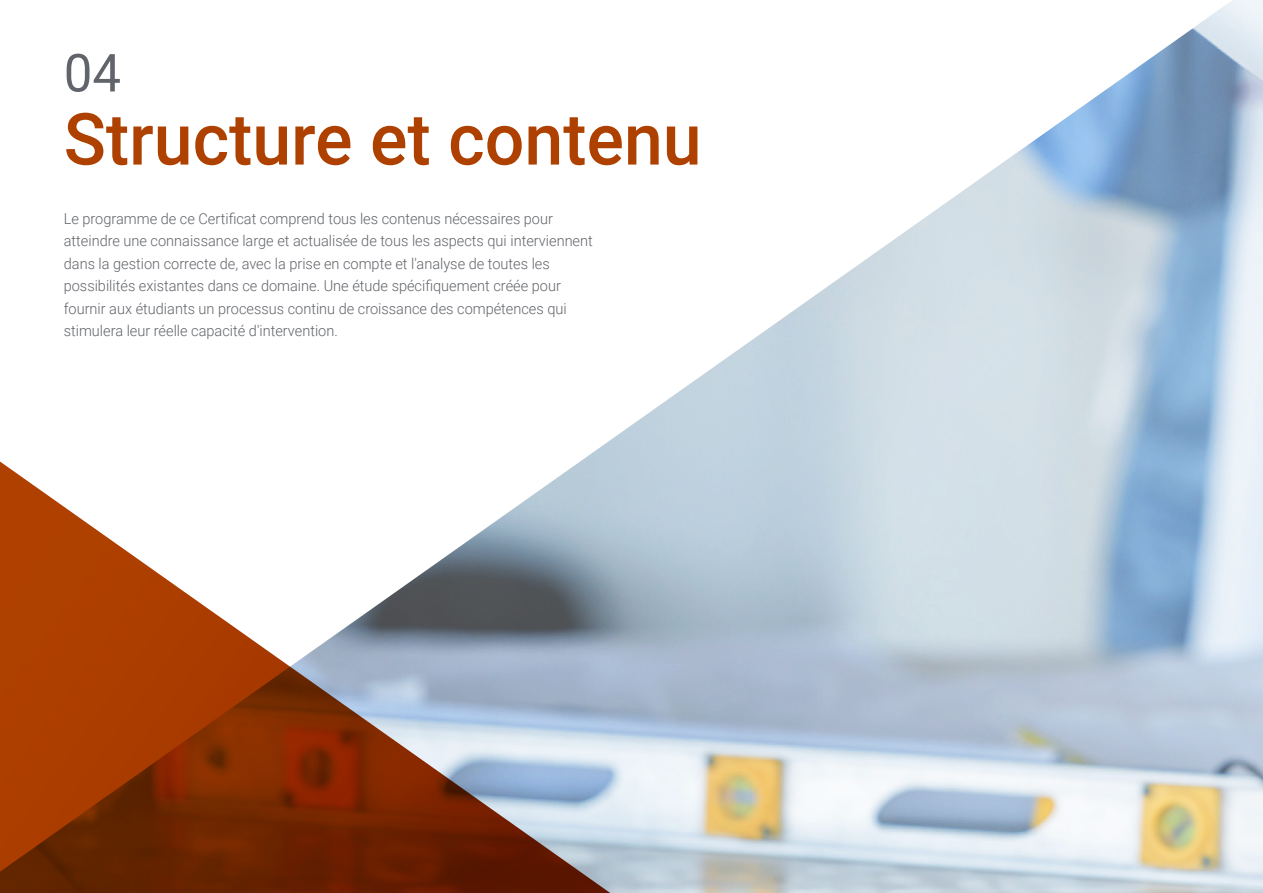
<style>
.page{position:relative;width:1263px;height:893px;background:#fff}
.page>*{position:absolute;margin:0;border:0;box-sizing:border-box;transform-origin:0 0}
.t1{font:500 72px "Roboto";color:#ae4000}
.t2{font:52.5px "Roboto";color:#61646a}
.t3{font:300 15px/22.5px "Roboto";color:#61646a}
</style>
<div class="page">
<img style="left:602px;top:0;width:661px;height:893px">
<svg style="left:0;top:446px;width:640px;height:447px"></svg>
<h2 class="t2" style="left:64px;top:36px;width:59px">04</h2>
<h1 class="t1" style="left:64px;top:89px;width:639px">Structure et contenu</h1>
<p class="t3" style="left:64px;top:207px;width:530px">Le programme de ce Certificat comprend tous les contenus nécessaires pour atteindre une connaissance large et actualisée de tous les aspects qui interviennent dans la gestion correcte de, avec la prise en compte et l'analyse de toutes les possibilités existantes dans ce domaine. Une étude spécifiquement créée pour fournir aux étudiants un processus continu de croissance des compétences qui stimulera leur réelle capacité d'intervention.</p>
</div>
